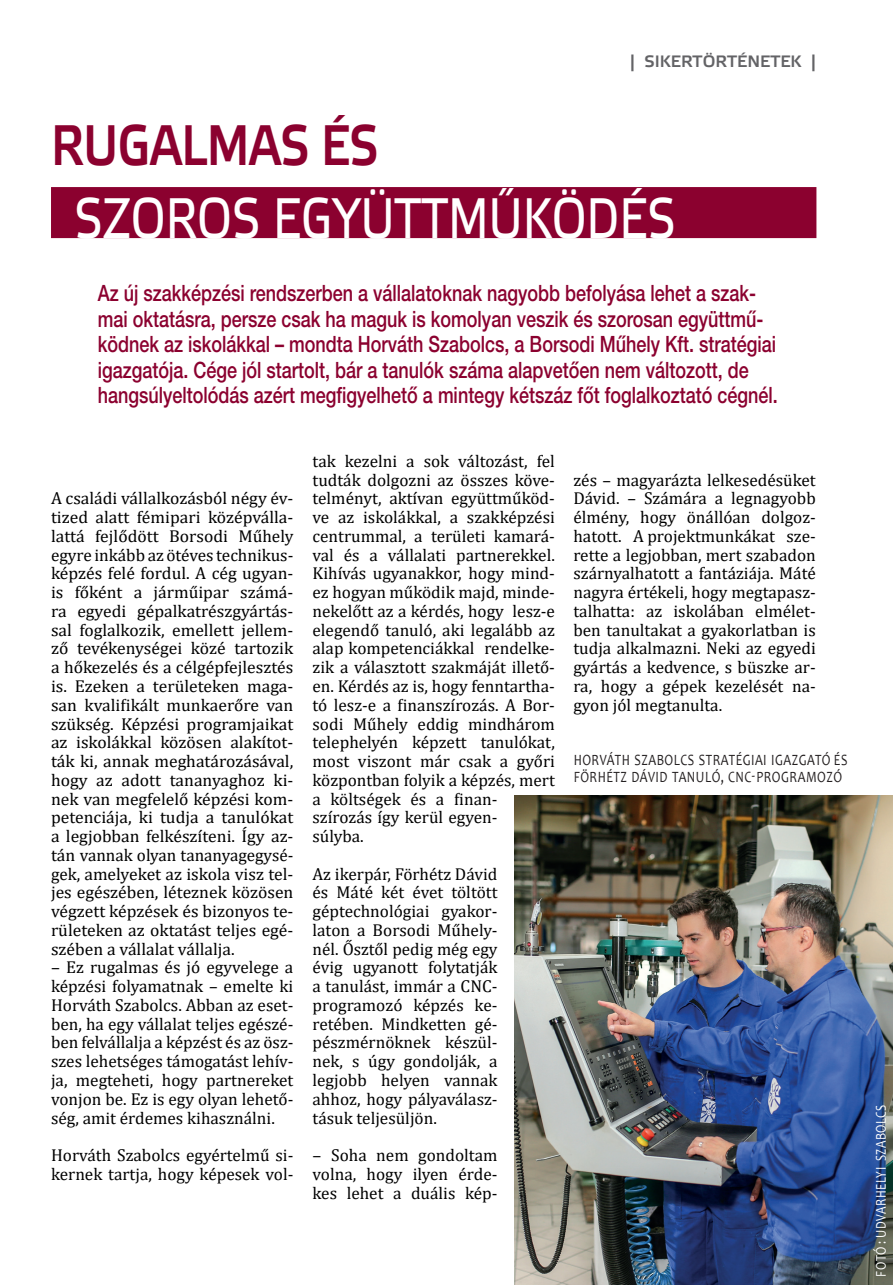
<style>
.page{position:relative;width:893px;height:1285px;background:#fff}
.page>*{position:absolute;margin:0;border:0;box-sizing:border-box;transform-origin:0 0}
.t1{font:57px "Etelka Text Pro";color:#fff;scale:.8 1}
.t2{font:57px "Etelka Medium Pro";letter-spacing:-.01em;color:#8b012f;scale:.82 1}
.t3{font:500 22.5px/25.5px "Helvetica Neue LT Pro";color:#8b012f;scale:.8 1}
.t4{font:17.25px/18.8px "Cambria";color:#000;text-align:justify}
.t5{font:16.5px "Etelka Medium Pro";color:#636366}
.t6{font:15.75px/17.2px "Candara";letter-spacing:.04em;color:#231f20;scale:.8 1}
.t7{font:15px "Candara";letter-spacing:.04em;color:#fff;scale:.8 1}
</style>
<div class="page">
<div style="left:51px;top:187px;width:765px;height:51px;background:#8b012f"></div>
<img style="left:514px;top:795px;width:379px;height:489px">
<p class="t5" style="left:630px;top:53px;width:188px">| SIKERTÖRTÉNETEK |</p>
<h1 class="t2" style="left:51px;top:114px;width:401px">RUGALMAS ÉS</h1>
<h1 class="t1" style="left:74px;top:188px;width:753px">SZOROS EGYÜTTMŰKÖDÉS</h1>
<p class="t3" style="left:98px;top:280px;width:851px">Az új szakképzési rendszerben a vállalatoknak nagyobb befolyása lehet a szak&shy;mai oktatásra, persze csak ha maguk is komolyan veszik és szorosan együttmű&shy;ködnek az iskolákkal – mondta Horváth Szabolcs, a Borsodi Műhely Kft. stratégiai igazgatója. Cége jól startolt, bár a tanulók száma alapvetően nem változott, de hangsúlyeltolódás azért megfigyelhető a mintegy kétszáz főt foglalkoztató cégnél.</p>
<p class="t4" style="left:51px;top:489px;width:244px">A családi vállalkozásból négy év&shy;tized alatt fémipari középválla&shy;lattá fejlődött Borsodi Műhely egyre inkább az ötéves technikus&shy;képzés felé fordul. A cég ugyan&shy;is főként a járműipar számá&shy;ra egyedi gépalkatrészgyártás&shy;sal foglalkozik, emellett jellem&shy;ző tevékenységei közé tartozik a hőkezelés és a célgépfejlesztés is. Ezeken a területeken maga&shy;san kvalifikált munkaerőre van szükség. Képzési programjaikat az iskolákkal közösen alakítot&shy;ták ki, annak meghatározásával, hogy az adott tananyaghoz ki&shy;nek van megfelelő képzési kom&shy;petenciája, ki tudja a tanulókat a legjobban felkészíteni. Így az&shy;tán vannak olyan tananyagegysé&shy;gek, amelyeket az iskola visz tel&shy;jes egészében, léteznek közösen végzett képzések és bizonyos te&shy;rületeken az oktatást teljes egé&shy;szében a vállalat vállalja.</p>
<p class="t4" style="left:51px;top:957px;width:244px">– Ez rugalmas és jó egyvelege a képzési folyamatnak – emelte ki Horváth Szabolcs. Abban az eset&shy;ben, ha egy vállalat teljes egészé&shy;ben felvállalja a képzést és az ös - szes lehetséges támogatást lehív&shy;ja, megteheti, hogy partnereket vonjon be. Ez is egy olyan lehető&shy;ség, amit érdemes kihasználni.</p>
<p class="t4" style="left:51px;top:1145px;width:244px">Horváth Szabolcs egyértelmű si&shy;kernek tartja, hogy képesek vol-</p>
<p class="t4" style="left:313px;top:451px;width:244px;text-align:left">tak kezelni a sok változást, fel tudták dolgozni az összes köve&shy;telményt, aktívan együttműköd&shy;ve az iskolákkal, a szakképzési centrummal, a területi kamará&shy;val és a vállalati partnerekkel.<br>Kihívás ugyanakkor, hogy mind&shy;ez hogyan működik majd, minde&shy;nekelőtt az a kérdés, hogy lesz-e elegendő tanuló, aki legalább az alap kompetenciákkal rendelke&shy;zik a választott szakmáját illető&shy;en. Kérdés az is, hogy fenntartha&shy;tó lesz-e a finanszírozás. A Bor&shy;sodi Műhely eddig mindhárom telephelyén képzett tanulókat, most viszont már csak a győri központban folyik a képzés, mert a költségek és a finan&shy;szírozás így kerül egyen-<br>súlyba.</p>
<p class="t4" style="left:313px;top:864px;width:186px">Az ikerpár, Förhétz Dávid és Máté két évet töltött géptechnológiai gyakor&shy;laton a Borsodi Műhely&shy;nél. Ősztől pedig még egy évig ugyanott folytatják a tanulást, immár a CNC&shy;programozó képzés ke&shy;retében. Mindketten gé&shy;pészmérnöknek készül&shy;nek, s úgy gondolják, a legjobb helyen vannak ahhoz, hogy pályaválasz&shy;tásuk teljesüljön.</p>
<p class="t4" style="left:313px;top:1145px;width:186px">– Soha nem gondoltam volna, hogy ilyen érde&shy;kes lehet a duális kép-</p>
<p class="t4" style="left:573px;top:470px;width:244px">zés – magyarázta lelkesedésüket Dávid. – Számára a legnagyobb élmény, hogy önállóan dolgoz&shy;hatott. A projektmunkákat sze&shy;rette a legjobban, mert szabadon szárnyalhatott a fantáziája. Máté nagyra értékeli, hogy megtapasz&shy;talhatta: az iskolában elmélet&shy;ben tanultakat a gyakorlatban is tudja alkalmazni. Neki az egyedi gyártás a kedvence, s büszke ar&shy;ra, hogy a gépek kezelését na&shy;gyon jól megtanulta.</p>
<p class="t6" style="left:574px;top:750px;width:344px">HORVÁTH SZABOLCS STRATÉGIAI IGAZGATÓ ÉS<br>FÖRHÉTZ DÁVID TANULÓ, CNC-PROGRAMOZÓ</p>
<p class="t7" style="left:871px;top:1276px;width:217px;rotate:-90deg">FOTÓ : UDVARHELYI SZABOLCS</p>
</div>
